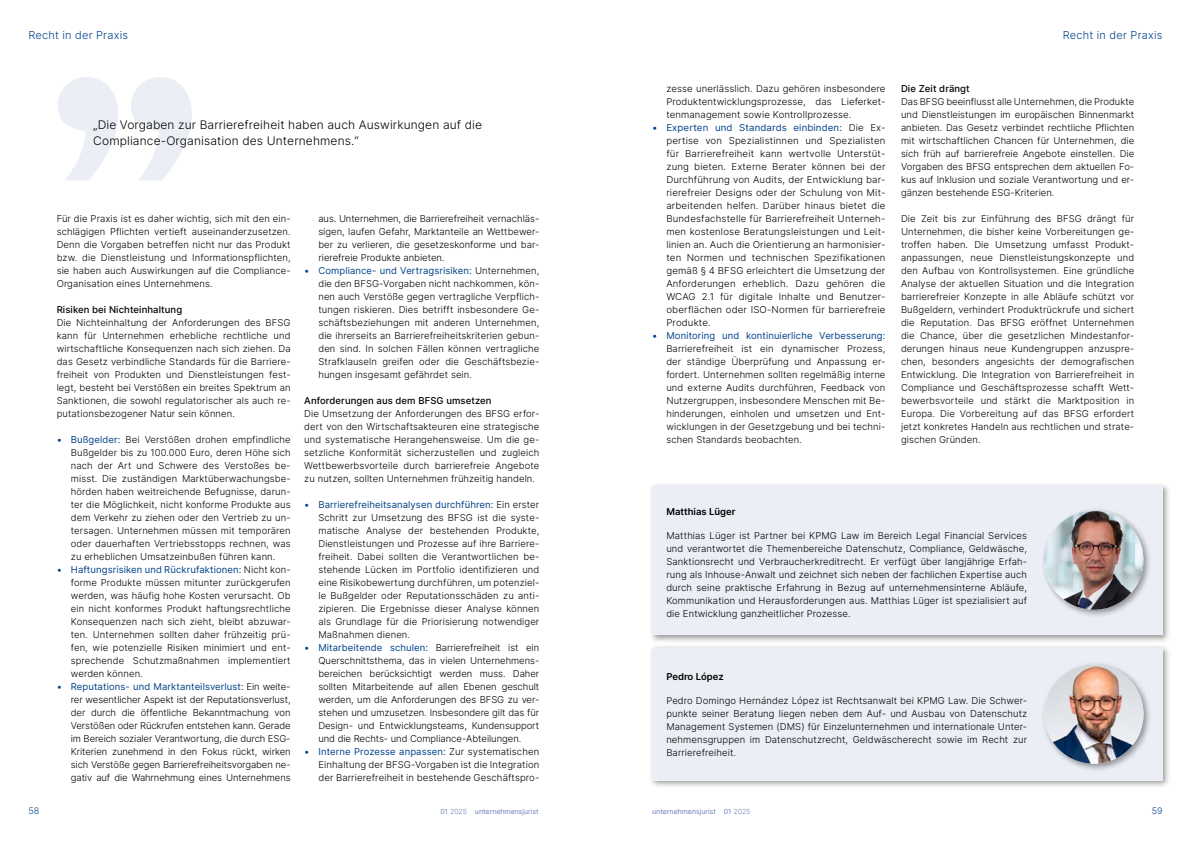
<style>
.page{position:relative;width:1191px;height:842px;background:#fff}
.page>*{position:absolute;margin:0;border:0;box-sizing:border-box;transform-origin:0 0}
.t1{font:300 11.8px/16px "Inter";letter-spacing:.01em;color:#000}
.t2{font:300 11px "Inter";letter-spacing:.02em;color:#004289}
.t3{font:300 9.5px/13px "Inter";letter-spacing:.01em;color:#000;text-align:justify}
.t4{font:500 9.5px "Inter";letter-spacing:.01em;color:#000}
.t5{font:9.5px "Inter";letter-spacing:.01em;color:#004289}
.t6{font:600 9.5px "Inter";color:#000}
.t7{font:300 9px "Inter";color:#004289}
.t8{font:7px "Inter";color:#6d80b6}
.s1{font-weight:400;color:#004289}
.s2{font-weight:300}
</style>
<div class="page">
<svg style="left:58px;top:77px;width:134px;height:103px"></svg>
<div style="left:648px;top:644px;width:522px;height:144px;background:#000;opacity:.4"></div>
<div style="left:652px;top:648px;width:510px;height:132px;background:#ebeef5"></div>
<div style="left:648px;top:481px;width:522px;height:162px;background:#000;opacity:.4"></div>
<div style="left:652px;top:485px;width:510px;height:150px;background:#ebeef5"></div>
<div style="left:1040px;top:660px;width:111px;height:112px;background:#000;opacity:.4"></div>
<img style="left:1044px;top:664px;width:99px;height:100px;border-radius:50px">
<div style="left:1040px;top:506px;width:111px;height:112px;background:#000;opacity:.4"></div>
<img style="left:1044px;top:510px;width:99px;height:100px;border-radius:50px">
<p class="t2" style="left:28px;top:27px;width:101px">Recht in der Praxis</p>
<p class="t1" style="left:93px;top:117px;width:390px">„Die Vorgaben zur Barrierefreiheit haben auch Auswirkungen auf die<br>Compliance-Organisation des Unternehmens.“</p>
<p class="t3" style="left:57px;top:212px;width:235px">Für die Praxis ist es daher wichtig, sich mit den ein&shy;schlägigen Pflichten vertieft auseinanderzusetzen.<br>Denn die Vorgaben betreffen nicht nur das Produkt bzw. die Dienstleistung und Informationspflichten, sie haben auch Auswirkungen auf die Compliance-Organisation eines Unternehmens.</p>
<p class="t4" style="left:57px;top:302px;width:127px">Risiken bei Nichteinhaltung</p>
<p class="t3" style="left:57px;top:316px;width:235px">Die Nichteinhaltung der Anforderungen des BFSG kann für Unternehmen erhebliche rechtliche und wirtschaftliche Konsequenzen nach sich ziehen. Da das Gesetz verbindliche Standards für die Barriere&shy;freiheit von Produkten und Dienstleistungen fest&shy;legt, besteht bei Verstößen ein breites Spektrum an Sanktionen, die sowohl regulatorischer als auch re&shy;putationsbezogener Natur sein können.</p>
<p class="t3" style="left:71px;top:432px;width:221px;text-indent:-14px"><span class="s1">• Bußgelder:</span> Bei Verstößen drohen empfindliche Bußgelder bis zu 100.000 Euro, deren Höhe sich nach der Art und Schwere des Verstoßes be&shy;misst. Die zuständigen Marktüberwachungsbe&shy;hörden haben weitreichende Befugnisse, darun&shy;ter die Möglichkeit, nicht konforme Produkte aus dem Verkehr zu ziehen oder den Vertrieb zu un&shy;tersagen. Unternehmen müssen mit temporären oder dauerhaften Vertriebsstopps rechnen, was zu erheblichen Umsatzeinbußen führen kann.</p>
<p class="t3" style="left:71px;top:562px;width:221px;text-indent:-14px"><span class="s1">• Haftungsrisiken und Rückrufaktionen:</span> Nicht kon&shy;forme Produkte müssen mitunter zurückgerufen werden, was häufig hohe Kosten verursacht. Ob ein nicht konformes Produkt haftungsrechtliche Konsequenzen nach sich zieht, bleibt abzuwar&shy;ten. Unternehmen sollten daher frühzeitig prü&shy;fen, wie potenzielle Risiken minimiert und ent&shy;sprechende Schutzmaßnahmen implementiert werden können.</p>
<p class="t3" style="left:71px;top:679px;width:221px;text-indent:-14px"><span class="s1">• Reputations- und Marktanteilsverlust:</span> Ein weite&shy;rer wesentlicher Aspekt ist der Reputationsverlust, der durch die öffentliche Bekanntmachung von Verstößen oder Rückrufen entstehen kann. Gerade im Bereich sozialer Verantwortung, die durch ESG-Kriterien zunehmend in den Fokus rückt, wirken sich Verstöße gegen Barrierefreiheitsvorgaben ne&shy;gativ auf die Wahrnehmung eines Unternehmens</p>
<p class="t3" style="left:318px;top:212px;width:222px">aus. Unternehmen, die Barrierefreiheit vernachläs&shy;sigen, laufen Gefahr, Marktanteile an Wettbewer&shy;ber zu verlieren, die gesetzeskonforme und bar&shy;rierefreie Produkte anbieten.</p>
<p class="t3" style="left:318px;top:264px;width:222px;text-indent:-14px"><span class="s1">• Compliance- und Vertragsrisiken:</span> Unternehmen, die den BFSG-Vorgaben nicht nachkommen, kön&shy;nen auch Verstöße gegen vertragliche Verpflich&shy;tungen riskieren. Dies betrifft insbesondere Ge&shy;schäftsbeziehungen mit anderen Unternehmen, die ihrerseits an Barrierefreiheitskriterien gebun&shy;den sind. In solchen Fällen können vertragliche Strafklauseln greifen oder die Geschäftsbezie&shy;hungen insgesamt gefährdet sein.</p>
<p class="t4" style="left:304px;top:393px;width:189px">Anforderungen aus dem BFSG umsetzen</p>
<p class="t3" style="left:304px;top:406px;width:237px">Die Umsetzung der Anforderungen des BFSG erfor&shy;dert von den Wirtschaftsakteuren eine strategische und systematische Herangehensweise. Um die ge&shy;setzliche Konformität sicherzustellen und zugleich Wettbewerbsvorteile durch barrierefreie Angebote zu nutzen, sollten Unternehmen frühzeitig handeln.</p>
<p class="t3" style="left:318px;top:497px;width:222px;text-indent:-14px"><span class="s1">• Barrierefreiheitsanalysen durchführen:</span> Ein erster Schritt zur Umsetzung des BFSG ist die syste&shy;matische Analyse der bestehenden Produkte, Dienstleistungen und Prozesse auf ihre Barriere&shy;freiheit. Dabei sollten die Verantwortlichen be&shy;stehende Lücken im Portfolio identifizieren und eine Risikobewertung durchführen, um potenziel&shy;le Bußgelder oder Reputationsschäden zu anti&shy;zipieren. Die Ergebnisse dieser Analyse können als Grundlage für die Priorisierung notwendiger Maßnahmen dienen.</p>
<p class="t3" style="left:318px;top:640px;width:222px;text-indent:-14px"><span class="s1">• Mitarbeitende schulen:</span> Barrierefreiheit ist ein Querschnittsthema, das in vielen Unternehmens&shy;bereichen berücksichtigt werden muss. Daher sollten Mitarbeitende auf allen Ebenen geschult werden, um die Anforderungen des BFSG zu ver&shy;stehen und umzusetzen. Insbesondere gilt das für Design- und Entwicklungsteams, Kundensupport und die Rechts- und Compliance-Abteilungen.</p>
<p class="t3" style="left:318px;top:744px;width:222px;text-indent:-14px"><span class="s1">• Interne Prozesse anpassen:</span> Zur systematischen Einhaltung der BFSG-Vorgaben ist die Integration der Barrierefreiheit in bestehende Geschäftspro-</p>
<p class="t2" style="left:1062px;top:27px;width:101px">Recht in der Praxis</p>
<p class="t3" style="left:666px;top:82px;width:220px">zesse unerlässlich. Dazu gehören insbesondere Produktentwicklungsprozesse, das Lieferket&shy;tenmanagement sowie Kontrollprozesse.</p>
<p class="t3" style="left:666px;top:121px;width:221px;text-indent:-14px"><span class="s1">• Experten und Standards einbinden:</span> Die Ex&shy;pertise von Spezialistinnen und Spezialisten für Barrierefreiheit kann wertvolle Unterstüt&shy;zung bieten. Externe Berater können bei der Durchführung von Audits, der Entwicklung bar&shy;rierefreier Designs oder der Schulung von Mit&shy;arbeitenden helfen. Darüber hinaus bietet die Bundesfachstelle für Barrierefreiheit Unterneh&shy;men kostenlose Beratungsleistungen und Leit&shy;linien an. Auch die Orientierung an harmonisier&shy;ten Normen und technischen Spezifikationen gemäß § 4 BFSG erleichtert die Umsetzung der Anforderungen erheblich. Dazu gehören die WCAG 2.1 für digitale Inhalte und Benutzer&shy;oberflächen oder ISO-Normen für barrierefreie Produkte.</p>
<p class="t5" style="left:652px;top:328px;width:235px">• Monitoring und kontinuierliche Verbesserung:</p>
<p class="t3" style="left:666px;top:342px;width:221px">Barrierefreiheit ist ein dynamischer Prozess, der ständige Überprüfung und Anpassung er&shy;fordert. Unternehmen sollten regelmäßig interne und externe Audits durchführen, Feedback von Nutzergruppen, insbesondere Menschen mit Be&shy;hinderungen, einholen und umsetzen und Ent&shy;wicklungen in der Gesetzgebung und bei techni&shy;schen Standards beobachten.</p>
<p class="t4" style="left:901px;top:81px;width:70px">Die Zeit drängt</p>
<p class="t3" style="left:901px;top:94px;width:235px">Das BFSG beeinflusst alle Unternehmen, die Produkte und Dienstleistungen im europäischen Binnenmarkt anbieten. Das Gesetz verbindet rechtliche Pflichten mit wirtschaftlichen Chancen für Unternehmen, die sich früh auf barrierefreie Angebote einstellen. Die Vorgaben des BFSG entsprechen dem aktuellen Fo&shy;kus auf Inklusion und soziale Verantwortung und er&shy;gänzen bestehende ESG-Kriterien.</p>
<p class="t3" style="left:901px;top:211px;width:235px">Die Zeit bis zur Einführung des BFSG drängt für Unternehmen, die bisher keine Vorbereitungen ge&shy;troffen haben. Die Umsetzung umfasst Produkt&shy;anpassungen, neue Dienstleistungskonzepte und den Aufbau von Kontrollsystemen. Eine gründliche Analyse der aktuellen Situation und die Integration barrierefreier Konzepte in alle Abläufe schützt vor Bußgeldern, verhindert Produktrückrufe und sichert die Reputation. Das BFSG eröffnet Unternehmen die Chance, über die gesetzlichen Mindestanfor&shy;derungen hinaus neue Kundengruppen anzuspre&shy;chen, besonders angesichts der demografischen Entwicklung. Die Integration von Barrierefreiheit in Compliance und Geschäftsprozesse schafft Wett&shy;bewerbsvorteile und stärkt die Marktposition in Europa. Die Vorbereitung auf das BFSG erfordert jetzt konkretes Handeln aus rechtlichen und strate&shy;gischen Gründen.</p>
<p class="t6" style="left:666px;top:505px;width:71px">Matthias Lüger</p>
<p class="t3" style="left:666px;top:529px;width:362px">Matthias Lüger ist Partner bei KPMG Law im Bereich Legal Financial Services und verantwortet die Themenbereiche Datenschutz, Compliance, Geldwäsche, Sanktionsrecht und Verbraucherkreditrecht. Er verfügt über langjährige Erfah&shy;rung als Inhouse-Anwalt und zeichnet sich neben der fachlichen Expertise auch durch seine praktische Erfahrung in Bezug auf unternehmensinterne Abläufe, Kommunikation und Herausforderungen aus. Matthias Lüger ist spezialisiert auf die Entwicklung ganzheitlicher Prozesse.</p>
<p class="t6" style="left:666px;top:670px;width:59px">Pedro López</p>
<p class="t3" style="left:666px;top:694px;width:362px">Pedro Domingo Hernández López ist Rechtsanwalt bei KPMG Law. Die Schwer&shy;punkte seiner Beratung liegen neben dem Auf- und Ausbau von Datenschutz Management Systemen (DMS) für Einzelunternehmen und internationale Unter&shy;nehmensgruppen im Datenschutzrecht, Geldwäscherecht sowie im Recht zur Barrierefreiheit.</p>
<p class="t7" style="left:28px;top:804px;width:12px">58</p>
<p class="t8" style="left:440px;top:806px;width:100px">01 <span class="s2">2025</span> unternehmensjurist</p>
<p class="t8" style="left:652px;top:806px;width:100px">unternehmensjurist 01 <span class="s2">2025</span></p>
<p class="t7" style="left:1151px;top:804px;width:12px">59</p>
</div>
